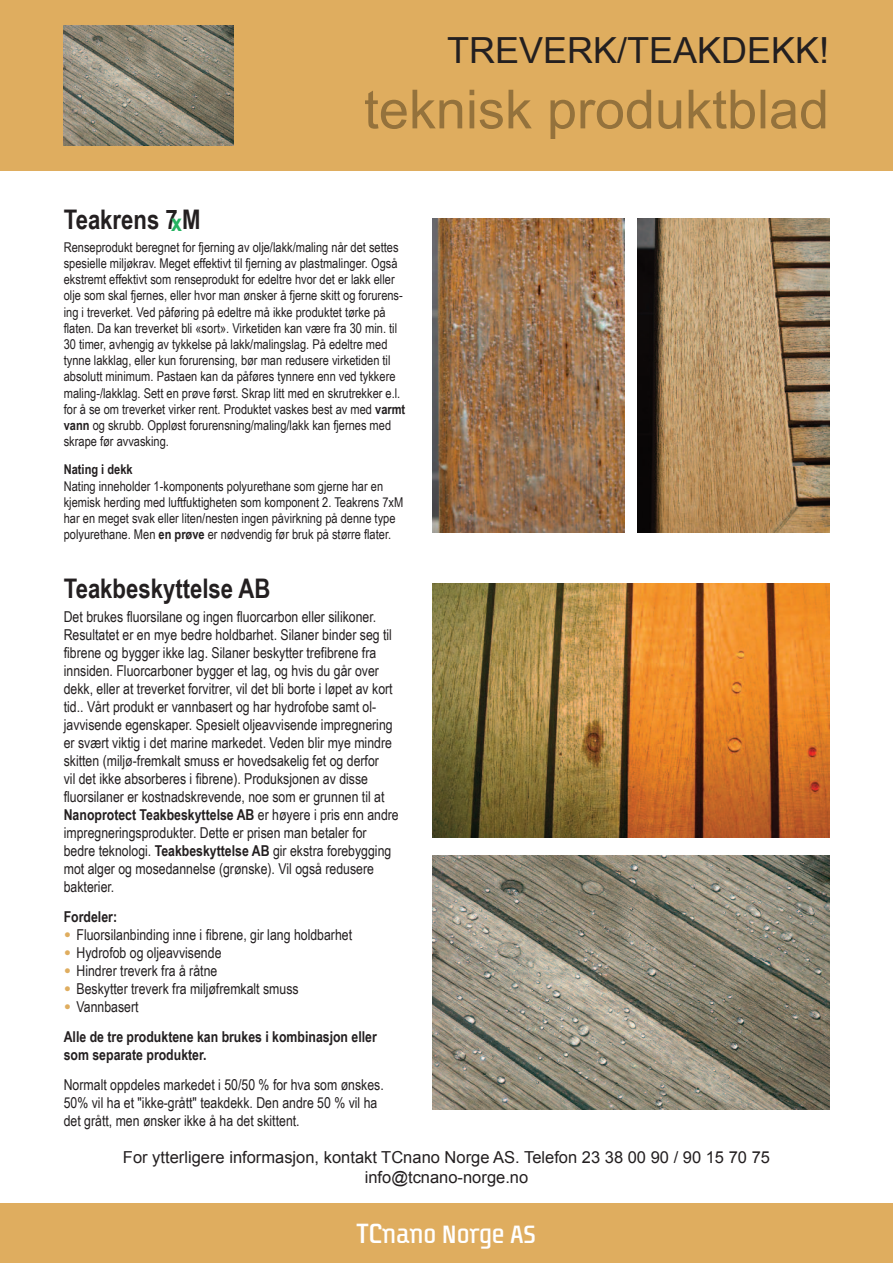
<style>
.page{position:relative;width:893px;height:1263px;background:#fff}
.page>*{position:absolute;margin:0;border:0;box-sizing:border-box;transform-origin:0 0}
.t1{font:36px "Arial";color:#231f20}
.t2{font:700 27px "Arial Narrow";color:#231f20}
.t3{font:27px "Transfer D Gauge";color:#fff}
.t4{font:16.5px/19.8px "Arial";color:#231f20;text-align:center}
.t5{font:15px/18px "Arial Narrow";color:#231f20}
.t6{font:700 15px/30px "Arial Narrow";color:#231f20}
.t7{font:13.5px/16.2px "Arial Narrow";color:#231f20}
.t8{font:700 13.5px "Arial Narrow";color:#231f20}
.s1{font-size:24px;color:#26b361}
.s2{font-weight:700}
.s3{font-family:"Arial";font-weight:900;color:#dfad5f}
.s4{font-weight:400}
.s5{font-size:30px}
</style>
<div class="page">
<div style="left:0;top:1203px;width:893px;height:60px;background:#dfad5f"></div>
<img style="left:433px;top:583px;width:396px;height:254px">
<img style="left:433px;top:856px;width:396px;height:254px">
<img style="left:638px;top:218px;width:191px;height:314px">
<img style="left:433px;top:218px;width:191px;height:314px">
<div style="left:0;top:0;width:893px;height:170px;background:#dfad5f"></div>
<svg style="left:365px;top:90px;width:258px;height:49px"></svg>
<img style="left:64px;top:26px;width:169px;height:120px">
<h1 class="t1" style="left:447px;top:31px;width:384px">TREVERK/TEAKDEKK!</h1>
<h2 class="t2" style="left:64px;top:204px;width:138px">Teakrens 7<span class="s1">x</span>M</h2>
<p class="t7" style="left:64px;top:239px;width:343px">Renseprodukt beregnet for fjerning av olje/lakk/maling når det settes spesielle miljøkrav. Meget effektivt til fjerning av plastmalinger. Også ekstremt effektivt som renseprodukt for edeltre hvor det er lakk eller olje som skal fjernes, eller hvor man ønsker å fjerne skitt og forurens&shy;ing i treverket. Ved påføring på edeltre må ikke produktet tørke på flaten. Da kan treverket bli «sort». Virketiden kan være fra 30 min. til 30 timer, avhengig av tykkelse på lakk/malingslag. På edeltre med tynne lakklag, eller kun forurensing, bør man redusere virketiden til absolutt minimum. Pastaen kan da påføres tynnere enn ved tykkere maling-/lakklag. Sett en prøve først. Skrap litt med en skrutrekker e.l. for å se om treverket virker rent. Produktet vaskes best av med <span class="s2">varmt vann</span> og skrubb. Oppløst forurensning/maling/lakk kan fjernes med skrape før avvasking.</p>
<p class="t8" style="left:64px;top:462px;width:70px">Nating i dekk</p>
<p class="t7" style="left:64px;top:478px;width:341px">Nating inneholder 1-komponents polyurethane som gjerne har en kjemisk herding med luftfuktigheten som komponent 2. Teakrens 7xM har en meget svak eller liten/nesten ingen påvirkning på denne type polyurethane. Men <span class="s2">en prøve</span> er nødvendig før bruk på større flater.</p>
<h2 class="t2" style="left:64px;top:573px;width:208px">Teakbeskyttelse AB</h2>
<p class="t5" style="left:64px;top:607px;width:336px">Det brukes fluorsilane og ingen fluorcarbon eller silikoner.<br>Resultatet er en mye bedre holdbarhet. Silaner binder seg til fibrene og bygger ikke lag. Silaner beskytter trefibrene fra innsiden. Fluorcarboner bygger et lag, og hvis du går over dekk, eller at treverket forvitrer, vil det bli borte i løpet av kort tid.. Vårt produkt er vannbasert og har hydrofobe samt ol&shy;javvisende egenskaper. Spesielt oljeavvisende impregnering er svært viktig i det marine markedet. Veden blir mye mindre skitten (miljø-fremkalt smuss er hovedsakelig fet og derfor<br>vil det ikke absorberes i fibrene). Produksjonen av disse fluorsilaner er kostnadskrevende, noe som er grunnen til at <span class="s2">Nanoprotect Teakbeskyttelse AB</span> er høyere i pris enn andre impregneringsprodukter. Dette er prisen man betaler for bedre teknologi. <span class="s2">Teakbeskyttelse AB</span> gir ekstra forebygging mot alger og mosedannelse (grønske). Vil også redusere bakterier.</p>
<p class="t6" style="left:64px;top:901px;width:55px">Fordeler:</p>
<p class="t5" style="left:64px;top:925px;width:290px"><span class="s3">•</span> Fluorsilanbinding inne i fibrene, gir lang holdbarhet</p>
<p class="t5" style="left:64px;top:943px;width:159px"><span class="s3">•</span> Hydrofob og oljeavvisende</p>
<p class="t5" style="left:64px;top:961px;width:155px"><span class="s3">•</span> Hindrer treverk fra å råtne</p>
<p class="t5" style="left:64px;top:979px;width:236px"><span class="s3">•</span> Beskytter treverk fra miljøfremkalt smuss</p>
<p class="t6" style="left:64px;top:991px;width:315px"><span class="s3">•</span> <span class="s4">Vannbasert<br></span>Alle de tre produktene kan brukes i kombinasjon eller</p>
<p class="t6" style="left:64px;top:1039px;width:144px">som separate produkter.</p>
<p class="t5" style="left:64px;top:1075px;width:322px">Normalt oppdeles markedet i 50/50 % for hva som ønskes.<br>50% vil ha et "ikke-grått" teakdekk. Den andre 50 % vil ha det grått, men ønsker ikke å ha det skittent.</p>
<p class="t4" style="left:123px;top:1148px;width:648px">For ytterligere informasjon, kontakt TCnano Norge AS. Telefon 23 38 00 90 / 90 15 70 75 info@tcnano-norge.no</p>
<h2 class="t3" style="left:357px;top:1223px;width:181px"><span class="s5">TC</span>nano Norge AS</h2>
</div>
